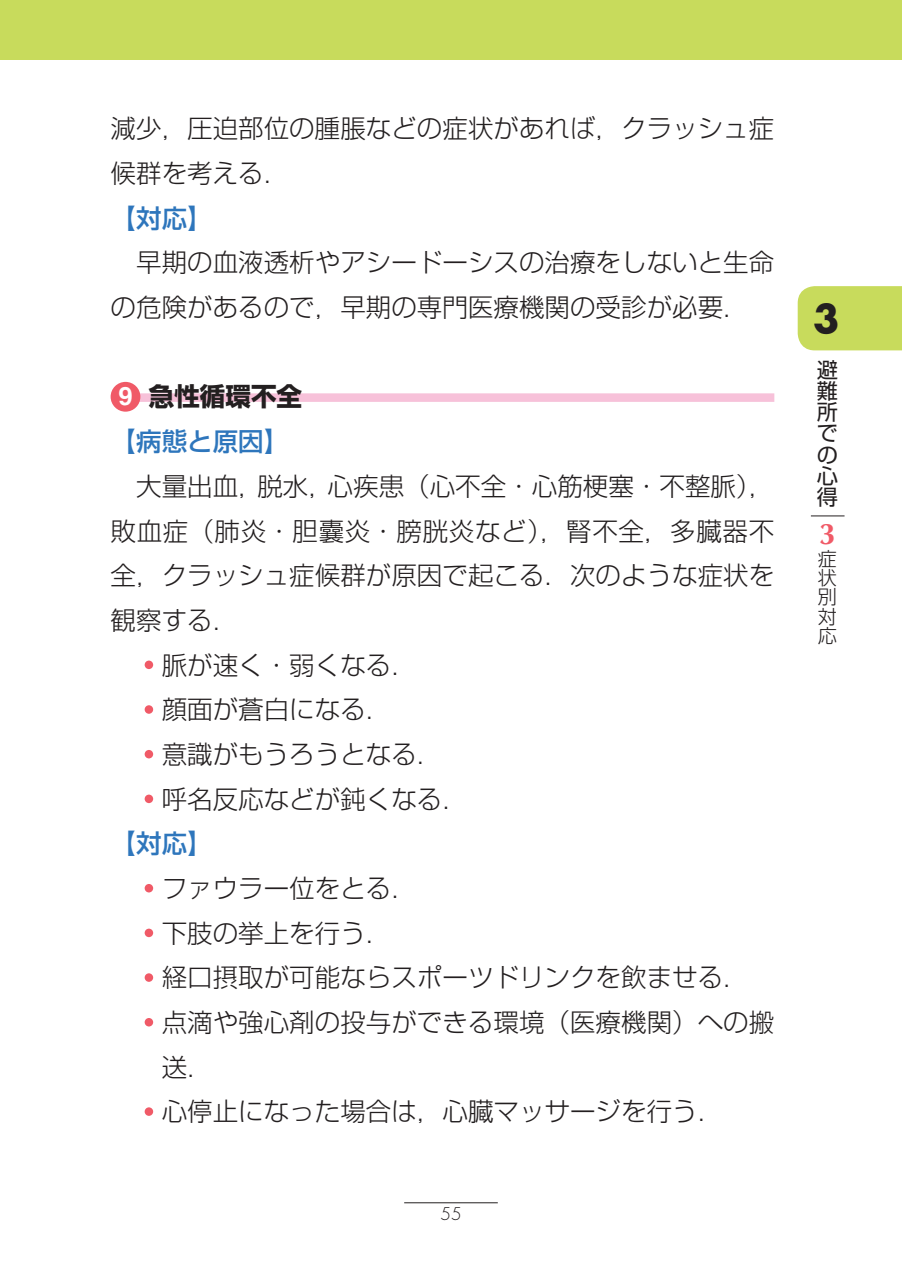
<style>
.page{position:relative;width:902px;height:1285px;background:#fff}
.page>*{position:absolute;margin:0;border:0;box-sizing:border-box;transform-origin:0 0}
.t1{font:700 38.4px "Futura Std";color:#231f20}
.t2{font:700 29.7px "Optima LT Std";color:#f05a67}
.t3{font:300 25.5px/44.7px "Shin Go Pr 5";color:#231f20}
.t4{font:300 25.5px "Shin Go Pr 5";letter-spacing:.025em;color:#231f20}
.t5{font:500 25.5px "Shin Go Pr 5";color:#2e76bc}
.t6{font:700 25.5px "Shin Go Pr 5";color:#231f20}
.t7{font:700 25.5px "Helvetica LT Std";color:#fff}
.t8{font:21.3px/21.3px "Shin Go Pr 5";color:#231f20;text-align:justify}
.t9{font:300 19.2px/19.2px "Shin Go Pr 5";color:#231f20;text-align:justify}
.t10{font:300 17.1px "Futura Std";color:#231f20}
</style>
<div class="page">
<div style="left:136px;top:393px;width:638px;height:9px;background:#f7c1d9"></div>
<div style="left:145px;top:660px;width:8px;height:9px;background:#f05a67;border-radius:50%"></div>
<div style="left:145px;top:705px;width:8px;height:8px;background:#f05a67;border-radius:50%"></div>
<div style="left:145px;top:749px;width:8px;height:9px;background:#f05a67;border-radius:50%"></div>
<div style="left:145px;top:794px;width:8px;height:9px;background:#f05a67;border-radius:50%"></div>
<div style="left:145px;top:883px;width:8px;height:9px;background:#f05a67;border-radius:50%"></div>
<div style="left:145px;top:928px;width:8px;height:8px;background:#f05a67;border-radius:50%"></div>
<div style="left:145px;top:973px;width:8px;height:8px;background:#f05a67;border-radius:50%"></div>
<div style="left:145px;top:1017px;width:8px;height:9px;background:#f05a67;border-radius:50%"></div>
<div style="left:145px;top:1107px;width:8px;height:8px;background:#f05a67;border-radius:50%"></div>
<div style="left:111px;top:382px;width:29px;height:29px;background:#f05a67;border-radius:50%"></div>
<hr style="left:404px;top:1201px;width:93px;height:1px;background:#231f20">
<div style="left:0;top:0;width:901px;height:60px;background:#c8db5c"></div>
<div style="left:797px;top:286px;width:104px;height:64px;background:#c8db5c"></div>
<hr style="left:810px;top:515px;width:34px;height:1px;background:#231f20">
<p class="t3" style="left:111px;top:104px;width:665px">減少，圧迫部位の腫脹などの症状があれば，クラッシュ症候群を考える．</p>
<p class="t5" style="left:111px;top:197px;width:104px">【対応】</p>
<p class="t3" style="left:111px;top:238px;width:665px">　早期の血液透析やアシードーシスの治療をしないと生命の危険があるので，早期の専門医療機関の受診が必要．</p>
<p class="t6" style="left:149px;top:376px;width:155px">急性循環不全</p>
<p class="t5" style="left:111px;top:420px;width:180px">【病態と原因】</p>
<p class="t3" style="left:111px;top:461px;width:665px">　大量出血，脱水，心疾患（心不全・心筋梗塞・不整脈），</p>
<p class="t4" style="left:111px;top:509px;width:665px">敗血症（肺炎・胆囊炎・膀胱炎など），腎不全，多臓器不</p>
<p class="t3" style="left:111px;top:550px;width:665px">全，クラッシュ症候群が原因で起こる．次のような症状を</p>
<p class="t3" style="left:111px;top:595px;width:129px">観察する．</p>
<p class="t3" style="left:162px;top:640px;width:257px">脈が速く・弱くなる．</p>
<p class="t3" style="left:162px;top:684px;width:231px">顔面が蒼白になる．</p>
<p class="t3" style="left:162px;top:729px;width:282px">意識がもうろうとなる．</p>
<p class="t3" style="left:162px;top:774px;width:308px">呼名反応などが鈍くなる．</p>
<p class="t5" style="left:111px;top:822px;width:104px">【対応】</p>
<p class="t3" style="left:162px;top:863px;width:614px">ファウラー位をとる．<br>下肢の挙上を行う．<br>経口摂取が可能ならスポーツドリンクを飲ませる．点滴や強心剤の投与ができる環境（医療機関）への搬送．<br>心停止になった場合は，心臓マッサージを行う．</p>
<p class="t7" style="left:118px;top:380px;width:16px">9</p>
<p class="t10" style="left:440px;top:1203px;width:23px">55</p>
<h1 class="t1" style="left:812px;top:293px;width:28px">3</h1>
<p class="t8" style="left:816px;top:357px;width:22px">避難所での心得</p>
<p class="t2" style="left:819px;top:517px;width:18px">3</p>
<p class="t9" style="left:817px;top:547px;width:20px">症状別対応</p>
</div>
